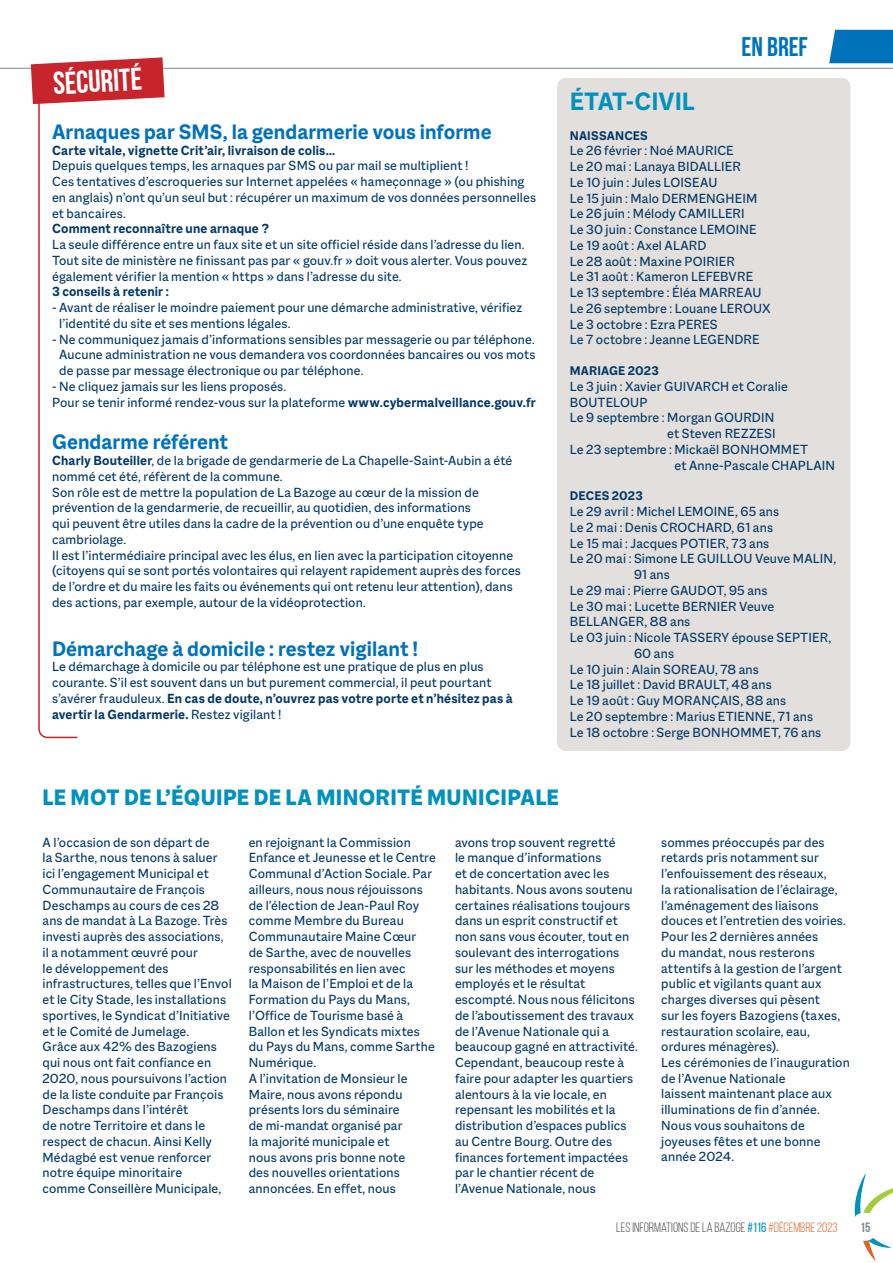
<style>
.page{position:relative;width:893px;height:1263px;background:#fff}
.page>*{position:absolute;margin:0;border:0;box-sizing:border-box;transform-origin:0 0}
.t1{font:700 31.5px "Bebas Neue";color:#fff}
.t2{font:700 27px "Macklin Sans";color:#0092bd}
.t3{font:700 27px "Bebas Neue";letter-spacing:-.005em;color:#0072bc}
.t4{font:800 24px "Macklin Sans";letter-spacing:.015em;color:#0092bd}
.t5{font:700 22.5px "Macklin Sans";color:#0072bc}
.t6{font:14.25px/15.8px "Macklin Sans";letter-spacing:.01em;color:#013867}
.t7{font:700 14.25px "Macklin Sans";letter-spacing:.01em;color:#013867}
.t8{font:13.5px "Bebas Neue";color:#4d4b4d}
.t9{font:700 13.5px "Macklin Sans";letter-spacing:.01em;color:#013867}
.t10{font:700 13.5px "Bebas Neue";color:#7d8b90}
.s1{font-weight:700}
.s2{color:#0092bd}
.s3{color:#dd6327}
</style>
<div class="page">
<hr style="left:0;top:68px;width:893px;height:1px;background:#7d8b90">
<svg style="left:855px;top:1174px;width:38px;height:43px"></svg>
<svg style="left:863px;top:1238px;width:28px;height:23px"></svg>
<div style="left:829px;top:30px;width:64px;height:33px;background:#0072bc"></div>
<div style="left:557px;top:78px;width:293px;height:673px;background:#e3dfdc;border-radius:9px"></div>
<svg style="left:31px;top:57px;width:134px;height:682px"></svg>
<h1 class="t1" style="left:52px;top:66px;width:91px;rotate:-3deg">SÉCURITÉ</h1>
<h3 class="t5" style="left:52px;top:119px;width:441px">Arnaques par SMS, la gendarmerie vous informe</h3>
<p class="t7" style="left:52px;top:142px;width:285px">Carte vitale, vignette Crit’air, livraison de colis…</p>
<p class="t6" style="left:52px;top:158px;width:485px">Depuis quelques temps, les arnaques par SMS ou par mail se multiplient !<br>Ces tentatives d’escroqueries sur Internet appelées « hameçonnage » (ou phishing en anglais) n’ont qu’un seul but : récupérer un maximum de vos données personnelles et bancaires.</p>
<p class="t7" style="left:52px;top:220px;width:218px">Comment reconnaître une arnaque ?</p>
<p class="t6" style="left:52px;top:237px;width:477px">La seule différence entre un faux site et un site officiel réside dans l’adresse du lien.<br>Tout site de ministère ne finissant pas par « gouv.fr » doit vous alerter. Vous pouvez également vérifier la mention « https » dans l’adresse du site.</p>
<p class="t7" style="left:52px;top:283px;width:118px">3 conseils à retenir :</p>
<p class="t6" style="left:59px;top:299px;width:465px;text-indent:-7px">- Avant de réaliser le moindre paiement pour une démarche administrative, vérifiez l’identité du site et ses mentions légales.</p>
<p class="t6" style="left:59px;top:331px;width:478px;text-align:justify;text-indent:-7px">- Ne communiquez jamais d’informations sensibles par messagerie ou par téléphone.<br>Aucune administration ne vous demandera vos coordonnées bancaires ou vos mots de passe par message électronique ou par téléphone.</p>
<p class="t6" style="left:52px;top:378px;width:485px">- Ne cliquez jamais sur les liens proposés.<br>Pour se tenir informé rendez-vous sur la plateforme <span class="s1">www.cybermalveillance.gouv.fr</span></p>
<h3 class="t5" style="left:52px;top:429px;width:177px">Gendarme référent</h3>
<p class="t6" style="left:52px;top:452px;width:470px"><span class="s1">Charly Bouteiller</span>, de la brigade de gendarmerie de La Chapelle-Saint-Aubin a été nommé cet été, réfèrent de la commune.<br>Son rôle est de mettre la population de La Bazoge au cœur de la mission de prévention de la gendarmerie, de recueillir, au quotidien, des informations<br>qui peuvent être utiles dans la cadre de la prévention ou d’une enquête type cambriolage.<br>Il est l’intermédiaire principal avec les élus, en lien avec la participation citoyenne (citoyens qui se sont portés volontaires qui relayent rapidement auprès des forces de l’ordre et du maire les faits ou événements qui ont retenu leur attention), dans des actions, par exemple, autour de la vidéoprotection.</p>
<h3 class="t5" style="left:52px;top:635px;width:368px">Démarchage à domicile : restez vigilant !</h3>
<p class="t6" style="left:52px;top:659px;width:462px">Le démarchage à domicile ou par téléphone est une pratique de plus en plus courante. S’il est souvent dans un but purement commercial, il peut pourtant s’avérer frauduleux. <span class="s1">En cas de doute, n’ouvrez pas votre porte et n’hésitez pas à avertir la Gendarmerie.</span> Restez vigilant !</p>
<h2 class="t3" style="left:742px;top:32px;width:68px">EN BREF</h2>
<h2 class="t2" style="left:570px;top:85px;width:127px">ÉTAT-CIVIL</h2>
<p class="t9" style="left:570px;top:127px;width:80px">NAISSANCES</p>
<p class="t6" style="left:570px;top:143px;width:202px">Le 26 février : Noé MAURICE<br>Le 20 mai : Lanaya BIDALLIER<br>Le 10 juin : Jules LOISEAU<br>Le 15 juin : Malo DERMENGHEIM<br>Le 26 juin : Mélody CAMILLERI<br>Le 30 juin : Constance LEMOINE<br>Le 19 août : Axel ALARD<br>Le 28 août : Maxine POIRIER<br>Le 31 août : Kameron LEFEBVRE<br>Le 13 septembre : Éléa MARREAU<br>Le 26 septembre : Louane LEROUX<br>Le 3 octobre : Ezra PERES<br>Le 7 octobre : Jeanne LEGENDRE</p>
<p class="t9" style="left:570px;top:363px;width:91px">MARIAGE 2023</p>
<p class="t6" style="left:570px;top:378px;width:219px">Le 3 juin : Xavier GUIVARCH et Coralie</p>
<p class="t6" style="left:570px;top:394px;width:79px">BOUTELOUP</p>
<p class="t6" style="left:570px;top:410px;width:206px">Le 9 septembre : Morgan GOURDIN</p>
<p class="t6" style="left:667px;top:426px;width:110px">et Steven REZZESI</p>
<p class="t6" style="left:570px;top:441px;width:240px">Le 23 septembre : Mickaël BONHOMMET</p>
<p class="t6" style="left:674px;top:457px;width:162px">et Anne-Pascale CHAPLAIN</p>
<p class="t9" style="left:570px;top:488px;width:75px">DECES 2023</p>
<p class="t6" style="left:570px;top:504px;width:211px">Le 29 avril : Michel LEMOINE, 65 ans</p>
<p class="t6" style="left:570px;top:519px;width:205px">Le 2 mai : Denis CROCHARD, 61 ans</p>
<p class="t6" style="left:570px;top:535px;width:201px">Le 15 mai : Jacques POTIER, 73 ans</p>
<p class="t6" style="left:570px;top:551px;width:268px">Le 20 mai : Simone LE GUILLOU Veuve MALIN,</p>
<p class="t6" style="left:634px;top:567px;width:37px">91 ans</p>
<p class="t6" style="left:570px;top:582px;width:199px">Le 29 mai : Pierre GAUDOT, 95 ans</p>
<p class="t6" style="left:570px;top:598px;width:206px">Le 30 mai : Lucette BERNIER Veuve</p>
<p class="t6" style="left:570px;top:614px;width:122px">BELLANGER, 88 ans</p>
<p class="t6" style="left:570px;top:629px;width:263px">Le 03 juin : Nicole TASSERY épouse SEPTIER,</p>
<p class="t6" style="left:634px;top:645px;width:41px">60 ans</p>
<p class="t6" style="left:570px;top:661px;width:191px">Le 10 juin : Alain SOREAU, 78 ans</p>
<p class="t6" style="left:570px;top:677px;width:203px">Le 18 juillet : David BRAULT, 48 ans</p>
<p class="t6" style="left:570px;top:692px;width:218px">Le 19 août : Guy MORANÇAIS, 88 ans</p>
<p class="t6" style="left:570px;top:708px;width:245px">Le 20 septembre : Marius ETIENNE, 71 ans</p>
<p class="t6" style="left:570px;top:724px;width:253px">Le 18 octobre : Serge BONHOMMET, 76 ans</p>
<h3 class="t4" style="left:43px;top:783px;width:518px">LE MOT DE L’ÉQUIPE DE LA MINORITÉ MUNICIPALE</h3>
<p class="t6" style="left:43px;top:834px;width:191px">A l’occasion de son départ de<br>la Sarthe, nous tenons à saluer ici l’engagement Municipal et<br>Communautaire de François<br>Deschamps au cours de ces 28 ans de mandat à La Bazoge. Très investi auprès des associations, il a notamment œuvré pour<br>le développement des infrastructures, telles que l’Envol et le City Stade, les installations sportives, le Syndicat d’Initiative et le Comité de Jumelage.<br>Grâce aux 42% des Bazogiens qui nous ont fait confiance en<br>2020, nous poursuivons l’action de la liste conduite par François<br>Deschamps dans l’intérêt<br>de notre Territoire et dans le respect de chacun. Ainsi Kelly<br>Médagbé est venue renforcer notre équipe minoritaire<br>comme Conseillère Municipale,</p>
<p class="t6" style="left:249px;top:834px;width:189px">en rejoignant la Commission<br>Enfance et Jeunesse et le Centre<br>Communal d’Action Sociale. Par ailleurs, nous nous réjouissons de l’élection de Jean-Paul Roy comme Membre du Bureau<br>Communautaire Maine Cœur<br>de Sarthe, avec de nouvelles responsabilités en lien avec<br>la Maison de l’Emploi et de la<br>Formation du Pays du Mans, l’Office de Tourisme basé à<br>Ballon et les Syndicats mixtes du Pays du Mans, comme Sarthe<br>Numérique.<br>A l’invitation de Monsieur le<br>Maire, nous avons répondu présents lors du séminaire<br>de mi-mandat organisé par<br>la majorité municipale et<br>nous avons pris bonne note<br>des nouvelles orientations annoncées. En effet, nous</p>
<p class="t6" style="left:455px;top:834px;width:184px">avons trop souvent regretté<br>le manque d’informations<br>et de concertation avec les habitants. Nous avons soutenu certaines réalisations toujours dans un esprit constructif et non sans vous écouter, tout en soulevant des interrogations sur les méthodes et moyens employés et le résultat escompté. Nous nous félicitons de l’aboutissement des travaux de l’Avenue Nationale qui a beaucoup gagné en attractivité.<br>Cependant, beaucoup reste à faire pour adapter les quartiers alentours à la vie locale, en repensant les mobilités et la distribution d’espaces publics au Centre Bourg. Outre des finances fortement impactées par le chantier récent de l’Avenue Nationale, nous</p>
<p class="t6" style="left:661px;top:834px;width:190px">sommes préoccupés par des retards pris notamment sur l’enfouissement des réseaux,<br>la rationalisation de l’éclairage, l’aménagement des liaisons douces et l’entretien des voiries.<br>Pour les 2 dernières années<br>du mandat, nous resterons attentifs à la gestion de l’argent public et vigilants quant aux charges diverses qui pèsent<br>sur les foyers Bazogiens (taxes, restauration scolaire, eau, ordures ménagères).<br>Les cérémonies de l’inauguration de l’Avenue Nationale<br>laissent maintenant place aux illuminations de fin d’année.<br>Nous vous souhaitons de joyeuses fêtes et une bonne année 2024.</p>
<p class="t8" style="left:616px;top:1220px;width:223px">LES INFORMATIONS DE LA BAZOGE <span class="s2">#116</span> <span class="s3">#DÉCEMBRE 2023</span></p>
<p class="t10" style="left:860px;top:1219px;width:12px">15</p>
</div>
